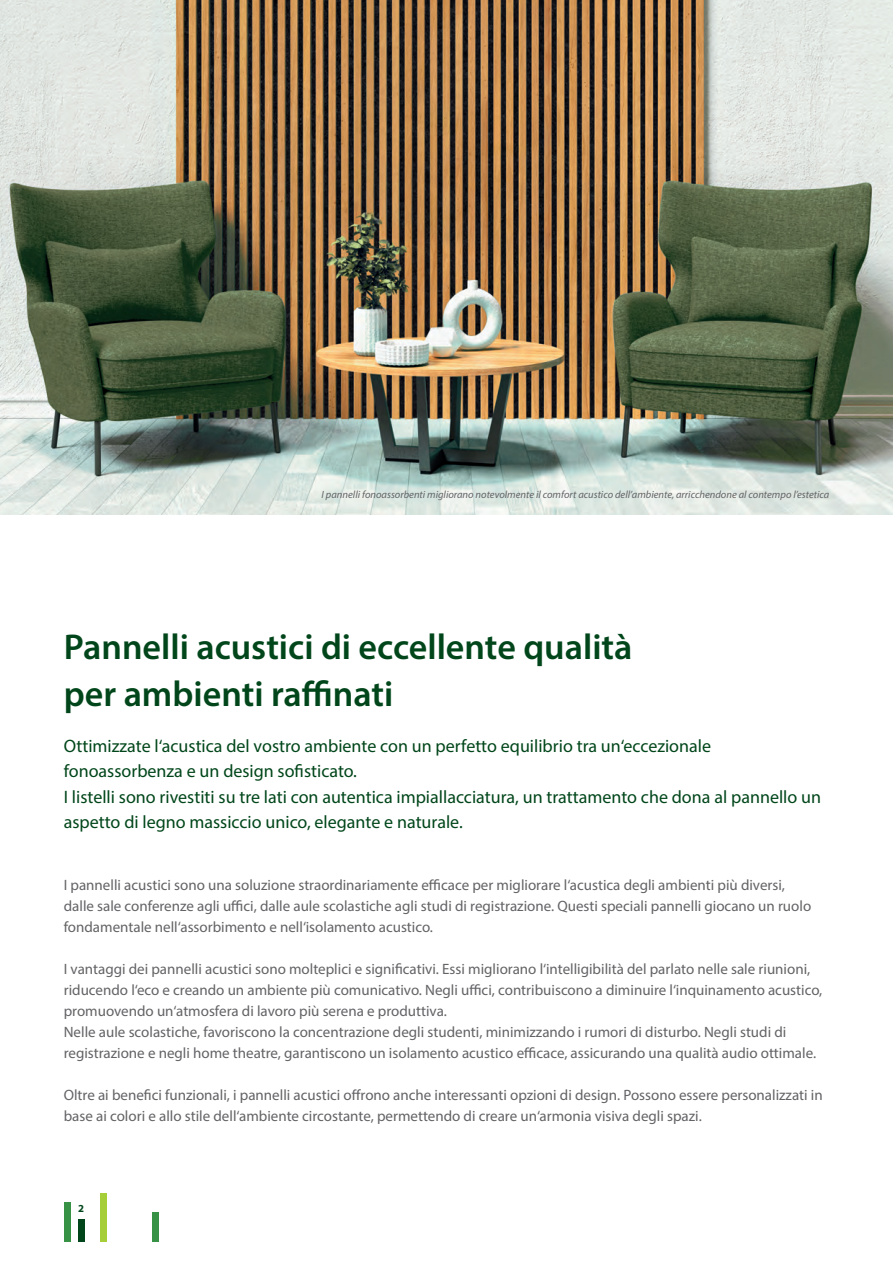
<style>
.page{position:relative;width:893px;height:1263px;background:#fff}
.page>*{position:absolute;margin:0;border:0;box-sizing:border-box;transform-origin:0 0}
.t1{font:600 36px/48px "Myriad Pro";color:#00461a}
.t2{font:18px/25.5px "Myriad Pro";color:#00461a}
.t3{font:15px/21px "Myriad Pro";color:#636366}
.t4{font:700 10.8px "Myriad Pro";color:#00461a}
.t5{font:italic 10.5px "Myriad Pro";color:#636366}
</style>
<div class="page">
<div style="left:152px;top:1212px;width:7px;height:30px;background:#389246"></div>
<div style="left:100px;top:1194px;width:7px;height:48px;background:#a6ce39"></div>
<div style="left:78px;top:1219px;width:7px;height:23px;background:#00461a"></div>
<div style="left:64px;top:1202px;width:6px;height:40px;background:#389246"></div>
<img style="left:0;top:0;width:893px;height:515px">
<p class="t5" style="left:322px;top:488px;width:509px">I pannelli fonoassorbenti migliorano notevolmente il comfort acustico dell’ambiente, arricchendone al contempo l’estetica</p>
<h1 class="t1" style="left:64px;top:621px;width:570px">Pannelli acustici di eccellente qualità per ambienti raffinati</h1>
<p class="t2" style="left:64px;top:732px;width:759px">Ottimizzate l‘acustica del vostro ambiente con un perfetto equilibrio tra un‘eccezionale fonoassorbenza e un design sofisticato.<br>I listelli sono rivestiti su tre lati con autentica impiallacciatura, un trattamento che dona al pannello un aspetto di legno massiccio unico, elegante e naturale.</p>
<p class="t3" style="left:64px;top:874px;width:749px">I pannelli acustici sono una soluzione straordinariamente efficace per migliorare l‘acustica degli ambienti più diversi, dalle sale conferenze agli uffici, dalle aule scolastiche agli studi di registrazione. Questi speciali pannelli giocano un ruolo fondamentale nell‘assorbimento e nell‘isolamento acustico.</p>
<p class="t3" style="left:64px;top:958px;width:760px">I vantaggi dei pannelli acustici sono molteplici e significativi. Essi migliorano l‘intelligibilità del parlato nelle sale riunioni, riducendo l‘eco e creando un ambiente più comunicativo. Negli uffici, contribuiscono a diminuire l‘inquinamento acustico, promuovendo un‘atmosfera di lavoro più serena e produttiva.<br>Nelle aule scolastiche, favoriscono la concentrazione degli studenti, minimizzando i rumori di disturbo. Negli studi di registrazione e negli home theatre, garantiscono un isolamento acustico efficace, assicurando una qualità audio ottimale.</p>
<p class="t3" style="left:64px;top:1084px;width:760px">Oltre ai benefici funzionali, i pannelli acustici offrono anche interessanti opzioni di design. Possono essere personalizzati in base ai colori e allo stile dell‘ambiente circostante, permettendo di creare un‘armonia visiva degli spazi.</p>
<p class="t4" style="left:78px;top:1201px;width:7px">2</p>
</div>
